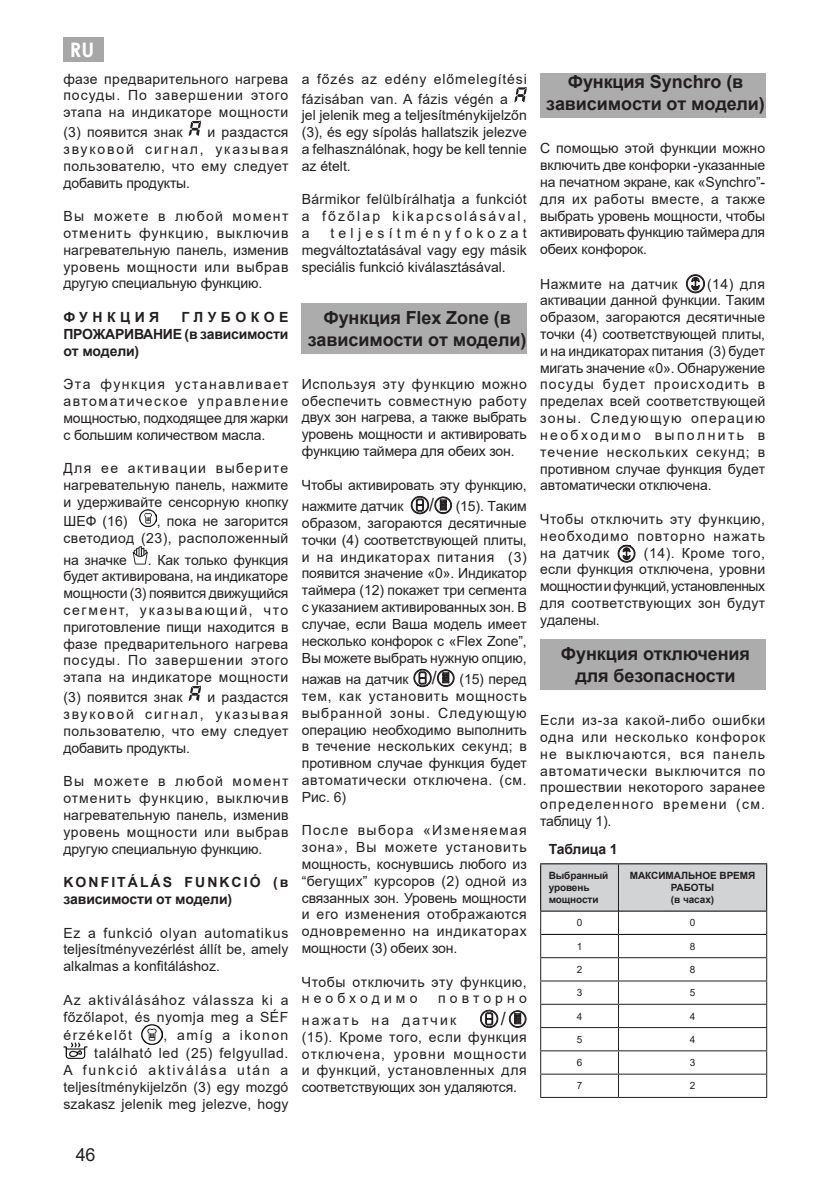
<style>
.page{position:relative;width:840px;height:1191px;background:#fff}
.page>*{position:absolute;margin:0;border:0;box-sizing:border-box;transform-origin:0 0}
.t1{font:700 20px "Century Gothic";color:#fff}
.head_1_GB_copy{font:700 18px/22px "Arial";letter-spacing:-.005em;color:#231f20;text-align:center}
.BODY_TEXT{font:18px "Arial";color:#231f20}
.BODY_TEXT-2{font:14px/16.8px "Arial";letter-spacing:.01em;color:#231f20;text-align:justify}
.BODY_TEXT_bold{font:700 14px/16.8px "Arial";letter-spacing:-.01em;color:#231f20;text-align:justify}
.BODY_TEXT-3{font:14px/18.8px "Arial";letter-spacing:.04em;color:#231f20;text-align:right}
.BODY_TEXT-4{font:14px/21.6px "Arial";letter-spacing:-.01em;color:#231f20}
.BODY_TEXT-5{font:14px/20.2px "Arial";letter-spacing:.06em;color:#231f20}
.BODY_TEXT-6{font:14px/21.6px "Arial";letter-spacing:.155em;color:#231f20}
.BODY_TEXT-7{font:14px "Arial";letter-spacing:.035em;color:#231f20}
.BODY_TEXT-8{font:700 14px "Arial";letter-spacing:-.01em;color:#231f20}
.BODY_TEXT_bold-2{font:700 14px "Arial";letter-spacing:.32em;color:#231f20}
.BODY_TEXT-9{font:700 10px "Arial";letter-spacing:-.01em;color:#231f20}
.BODY_TEXT-10{font:10px "Arial";color:#231f20}
.s1{font-size:18px}
</style>
<div class="page">
<div style="left:63px;top:37px;width:41px;height:24px;background:#a7a7a7"></div>
<svg style="left:188px;top:121px;width:13px;height:15px"></svg>
<img style="left:139px;top:510px;width:18px;height:16px">
<svg style="left:132px;top:546px;width:16px;height:18px"></svg>
<svg style="left:188px;top:685px;width:14px;height:16px"></svg>
<img style="left:142px;top:1024px;width:20px;height:20px">
<img style="left:63px;top:1042px;width:24px;height:16px">
<div style="left:301px;top:303px;width:225px;height:50px;background:#acacac"></div>
<svg style="left:514px;top:87px;width:13px;height:16px"></svg>
<svg style="left:411px;top:496px;width:17px;height:18px"></svg>
<svg style="left:434px;top:497px;width:17px;height:17px"></svg>
<svg style="left:413px;top:669px;width:18px;height:18px"></svg>
<svg style="left:437px;top:669px;width:17px;height:18px"></svg>
<svg style="left:480px;top:1010px;width:18px;height:18px"></svg>
<svg style="left:509px;top:1010px;width:17px;height:18px"></svg>
<div style="left:540px;top:73px;width:224px;height:45px;background:#acacac"></div>
<div style="left:540px;top:639px;width:224px;height:50px;background:#acacac"></div>
<svg style="left:686px;top:275px;width:18px;height:18px"></svg>
<svg style="left:617px;top:545px;width:17px;height:18px"></svg>
<hr style="left:540px;top:863px;width:78px;height:1px;background:#000">
<hr style="left:618px;top:863px;width:148px;height:1px;background:#000">
<svg style="left:540px;top:864px;width:226px;height:233px"></svg>
<hr style="left:540px;top:1097px;width:78px;height:1px;background:#231f20">
<hr style="left:618px;top:1097px;width:148px;height:1px;background:#231f20">
<h1 class="t1" style="left:70px;top:35px;width:26px">RU</h1>
<p class="BODY_TEXT-2" style="left:63px;top:70px;width:226px">фазе предварительного нагрева посуды. По завершении этого этапа на индикаторе мощности</p>
<p class="BODY_TEXT-2" style="left:63px;top:124px;width:120px">(3) появится знак</p>
<p class="BODY_TEXT-2" style="left:63px;top:124px;width:226px;text-indent:144px">и раздастся звуковой сигнал, указывая пользователю, что ему следует добавить продукты.</p>
<p class="BODY_TEXT-2" style="left:63px;top:208px;width:226px">Вы можете в любой момент отменить функцию, выключив нагревательную панель, изменив уровень мощности или выбрав другую специальную функцию.</p>
<p class="BODY_TEXT_bold-2" style="left:63px;top:307px;width:97px">ФУНКЦИЯ</p>
<p class="BODY_TEXT_bold" style="left:63px;top:309px;width:226px;text-indent:118px">ГЛУБОКОЕ ПРОЖАРИВАНИЕ (в зависимости от модели)</p>
<p class="BODY_TEXT-2" style="left:63px;top:376px;width:226px">Эта функция устанавливает автоматическое управление мощностью, подходящее для жарки с большим количеством масла.</p>
<p class="BODY_TEXT-2" style="left:63px;top:460px;width:226px">Для ее активации выберите нагревательную панель, нажмите и удерживайте сенсорную кнопку</p>
<p class="BODY_TEXT-2" style="left:63px;top:513px;width:66px">ШЕФ (16)</p>
<p class="BODY_TEXT-2" style="left:63px;top:513px;width:226px;text-align:right">, пока не загорится<br>светодиод (23), расположенный</p>
<p class="BODY_TEXT-2" style="left:63px;top:551px;width:65px">на значке</p>
<p class="BODY_TEXT-2" style="left:63px;top:551px;width:226px;text-indent:84px">. Как только функция будет активирована, на индикаторе мощности (3) появится движущийся сегмент, указывающий, что приготовление пищи находится в фазе предварительного нагрева посуды. По завершении этого этапа на индикаторе мощности</p>
<p class="BODY_TEXT-2" style="left:63px;top:689px;width:120px">(3) появится знак</p>
<p class="BODY_TEXT-2" style="left:63px;top:689px;width:226px;text-indent:144px">и раздастся звуковой сигнал, указывая пользователю, что ему следует добавить продукты.</p>
<p class="BODY_TEXT-2" style="left:63px;top:773px;width:226px">Вы можете в любой момент отменить функцию, выключив нагревательную панель, изменив уровень мощности или выбрав другую специальную функцию.</p>
<p class="BODY_TEXT_bold" style="left:63px;top:874px;width:226px">KONFITÁLÁS FUNKCIÓ (в зависимости от модели)</p>
<p class="BODY_TEXT-2" style="left:63px;top:924px;width:226px">Ez a funkció olyan automatikus teljesítményvezérlést állít be, amely alkalmas a konfitáláshoz.</p>
<p class="BODY_TEXT-2" style="left:63px;top:991px;width:226px;line-height:17.4px">Az aktiválásához válassza ki a főzőlapot, és nyomja meg a SÉF érzékelőt</p>
<p class="BODY_TEXT-3" style="left:94px;top:1025px;width:196px">, amíg a ikonon<br>található led (25) felgyullad.</p>
<p class="BODY_TEXT-2" style="left:63px;top:1061px;width:226px">A funkció aktiválása után a teljesítménykijelzőn (3) egy mozgó szakasz jelenik meg jelezve, hogy</p>
<p class="BODY_TEXT-5" style="left:301px;top:68px;width:226px">a főzés az edény előmelegítési fázisában van. A fázis végén a</p>
<p class="BODY_TEXT-2" style="left:301px;top:107px;width:226px">jel jelenik meg a teljesítménykijelzőn (3), és egy sípolás hallatszik jelezve a felhasználónak, hogy be kell tennie az ételt.</p>
<p class="BODY_TEXT-2" style="left:301px;top:191px;width:226px">Bármikor felülbírálhatja a funkciót a főzőlap kikapcsolásával, a</p>
<p class="BODY_TEXT-2" style="left:301px;top:225px;width:226px;text-indent:29px">teljesítményfokozat megváltoztatásával vagy egy másik speciális funkció kiválasztásával.</p>
<p class="head_1_GB_copy" style="left:307px;top:307px;width:220px">Функция Flex Zone (в зависимости от модели)</p>
<p class="BODY_TEXT-2" style="left:301px;top:375px;width:226px">Используя эту функцию можно обеспечить совместную работу двух зон нагрева, а также выбрать уровень мощности и активировать функцию таймера для обеих зон.</p>
<p class="BODY_TEXT-4" style="left:301px;top:474px;width:226px">Чтобы активировать эту функцию, нажмите датчик</p>
<p class="BODY_TEXT-2" style="left:301px;top:498px;width:226px;text-indent:127px"><span class="s1">/</span> (15). Таким образом, загораются десятичные точки (4) соответствующей плиты, и на индикаторах питания (3) появится значение «0». Индикатор таймера (12) покажет три сегмента с указанием активированных зон. В случае, если Ваша модель имеет несколько конфорок с «Flex Zone”, Вы можете выбрать нужную опцию,</p>
<p class="BODY_TEXT-4" style="left:301px;top:668px;width:108px">нажав на датчик</p>
<p class="BODY_TEXT" style="left:431px;top:665px;width:7px">/</p>
<p class="BODY_TEXT-2" style="left:301px;top:670px;width:226px;text-indent:158px">(15) перед тем, как установить мощность выбранной зоны. Следующую операцию необходимо выполнить в течение нескольких секунд; в противном случае функция будет автоматически отключена. (см.<br>Рис. 6)</p>
<p class="BODY_TEXT-2" style="left:301px;top:822px;width:226px">После выбора «Изменяемая зона», Вы можете установить мощность, коснувшись любого из “бегущих” курсоров (2) одной из связанных зон. Уровень мощности и его изменения отображаются одновременно на индикаторах мощности (3) обеих зон.</p>
<p class="BODY_TEXT-3" style="left:301px;top:973px;width:226px;line-height:16.8px;text-align:left">Чтобы отключить эту функцию, необходимо</p>
<p class="BODY_TEXT-6" style="left:301px;top:987px;width:226px;text-indent:136px">повторно нажать на датчик</p>
<p class="BODY_TEXT" style="left:500px;top:1006px;width:7px">/</p>
<p class="BODY_TEXT-2" style="left:301px;top:1028px;width:226px">(15). Кроме того, если функция отключена, уровни мощности и функций, установленных для соответствующих зон удаляются.</p>
<p class="head_1_GB_copy" style="left:546px;top:71px;width:220px">Функция Synchro (в зависимости от модели)</p>
<p class="BODY_TEXT-2" style="left:540px;top:140px;width:226px">С помощью этой функции можно включить две конфорки -указанные на печатном экране, как «Synchro”- для их работы вместе, а также выбрать уровень мощности, чтобы активировать функцию таймера для обеих конфорок.</p>
<p class="BODY_TEXT-7" style="left:540px;top:274px;width:139px">Нажмите на датчик</p>
<p class="BODY_TEXT-2" style="left:540px;top:275px;width:226px;text-indent:167px">(14) для активации данной функции. Таким образом, загораются десятичные точки (4) соответствующей плиты, и на индикаторах питания (3) будет мигать значение «0». Обнаружение посуды будет происходить в пределах всей соответствующей зоны. Следующую операцию необходимо выполнить в течение нескольких секунд; в противном случае функция будет автоматически отключена.</p>
<p class="BODY_TEXT-2" style="left:540px;top:510px;width:226px">Чтобы отключить эту функцию, необходимо повторно нажать на датчик</p>
<p class="BODY_TEXT-2" style="left:540px;top:544px;width:226px;text-indent:103px">(14). Кроме того, если функция отключена, уровни мощности и функций, установленных для соответствующих зон будут удалены.</p>
<p class="head_1_GB_copy" style="left:560px;top:643px;width:190px">Функция отключения для безопасности</p>
<p class="BODY_TEXT-2" style="left:540px;top:711px;width:226px">Если из-за какой-либо ошибки одна или несколько конфорок не выключаются, вся панель автоматически выключится по прошествии некоторого заранее определенного времени (см. таблицу 1).</p>
<p class="BODY_TEXT-8" style="left:548px;top:839px;width:70px">Таблица 1</p>
<p class="BODY_TEXT-9" style="left:548px;top:868px;width:61px">Выбранный</p>
<p class="BODY_TEXT-9" style="left:548px;top:880px;width:42px">уровень</p>
<p class="BODY_TEXT-9" style="left:548px;top:892px;width:51px">мощности</p>
<p class="BODY_TEXT-9" style="left:629px;top:868px;width:127px">МАКСИМАЛЬНОЕ ВРЕМЯ</p>
<p class="BODY_TEXT-9" style="left:670px;top:880px;width:45px">РАБОТЫ</p>
<p class="BODY_TEXT-9" style="left:670px;top:892px;width:45px">(в часах)</p>
<p class="BODY_TEXT-10" style="left:576px;top:916px;width:7px">0</p>
<p class="BODY_TEXT-10" style="left:689px;top:916px;width:7px">0</p>
<p class="BODY_TEXT-10" style="left:576px;top:939px;width:7px">1</p>
<p class="BODY_TEXT-10" style="left:689px;top:939px;width:7px">8</p>
<p class="BODY_TEXT-10" style="left:576px;top:962px;width:7px">2</p>
<p class="BODY_TEXT-10" style="left:689px;top:962px;width:7px">8</p>
<p class="BODY_TEXT-10" style="left:576px;top:986px;width:7px">3</p>
<p class="BODY_TEXT-10" style="left:689px;top:986px;width:7px">5</p>
<p class="BODY_TEXT-10" style="left:576px;top:1009px;width:7px">4</p>
<p class="BODY_TEXT-10" style="left:689px;top:1009px;width:7px">4</p>
<p class="BODY_TEXT-10" style="left:576px;top:1032px;width:7px">5</p>
<p class="BODY_TEXT-10" style="left:689px;top:1032px;width:7px">4</p>
<p class="BODY_TEXT-10" style="left:576px;top:1055px;width:7px">6</p>
<p class="BODY_TEXT-10" style="left:689px;top:1055px;width:7px">3</p>
<p class="BODY_TEXT-10" style="left:576px;top:1079px;width:7px">7</p>
<p class="BODY_TEXT-10" style="left:689px;top:1079px;width:7px">2</p>
<p class="BODY_TEXT" style="left:76px;top:1142px;width:21px">46</p>
</div>
